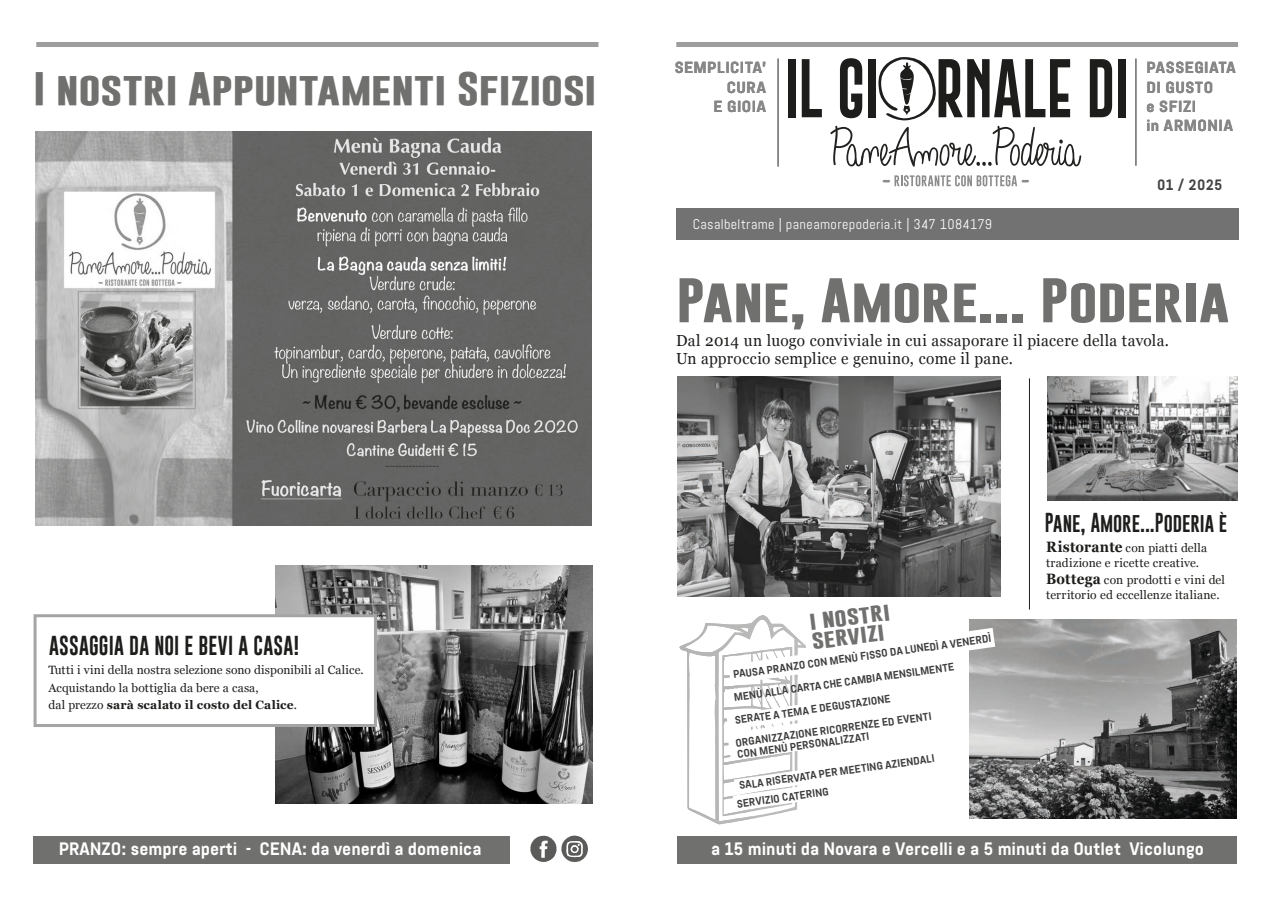
<style>
.page{position:relative;width:1276px;height:908px;background:#fff}
.page>*{position:absolute;margin:0;border:0;box-sizing:border-box;transform-origin:0 0}
.t1{font:60.6px "Gobold Extra 2";color:#1d1d1b;scale:.93 1}
.t2{font:700 45px "Gobold";letter-spacing:-.015em;color:#70706f;scale:1.25 1}
.t3{font:700 34px "Gobold";letter-spacing:-.01em;color:#70706f;scale:1.25 1}
.t4{font:20px "Gobold";letter-spacing:.01em;color:#1d1d1b;scale:.96 1}
.t5{font:20px "Gobold";letter-spacing:.01em;color:#1d1d1b;scale:.91 1}
.t6{font:700 18.7px/19.5px "Gobold";color:#70706f;scale:1.25 1}
.t7{font:700 18px "Abel Pro";color:#fff}
.t8{font:16px/18px "Georgia";letter-spacing:.025em;color:#1d1d1b;scale:.96 1}
.t9{font:700 16px/19.2px "Abel Pro";letter-spacing:.035em;color:#878787}
.t10{font:700 15px "Abel Pro";letter-spacing:.03em;color:#424243}
.t11{font:14px "Abel Pro";letter-spacing:.03em;color:#fff}
.t12{font:12px/15px "Georgia";letter-spacing:.01em;color:#1d1d1b}
.t13{font:700 10.9px/17.9px "Abel Pro";color:#3d3d3c}
.s1{font-weight:700}
.s2{font-weight:700;font-size:15px}
</style>
<div class="page">
<img style="left:677px;top:376px;width:323px;height:220px">
<div style="left:676px;top:42px;width:562px;height:5px;background:#9d9d9d"></div>
<hr style="left:1029px;top:378px;width:1px;height:231px;background:#1d1d1b">
<hr style="left:778px;top:58px;width:1px;height:108px;background:#1d1d1b">
<hr style="left:1135px;top:58px;width:1px;height:108px;background:#1d1d1b">
<img style="left:1047px;top:376px;width:190px;height:124px">
<div style="left:677px;top:835px;width:560px;height:28px;background:#70706f"></div>
<div style="left:33px;top:835px;width:476px;height:28px;background:#70706f"></div>
<div style="left:676px;top:208px;width:562px;height:31px;background:#727272"></div>
<img style="left:995px;top:619px;width:241px;height:199px">
<img style="left:36px;top:132px;width:556px;height:393px">
<div style="left:36px;top:42px;width:562px;height:5px;background:#9d9d9d"></div>
<svg style="left:679px;top:615px;width:316px;height:209px"></svg>
<svg style="left:878px;top:57px;width:58px;height:63px"></svg>
<svg style="left:830px;top:126px;width:251px;height:40px"></svg>
<svg style="left:882px;top:175px;width:147px;height:11px"></svg>
<svg style="left:530px;top:835px;width:58px;height:26px"></svg>
<img style="left:275px;top:565px;width:318px;height:238px">
<div style="left:34px;top:614px;width:343px;height:112px;background:#fff;border:3px solid #a5a5a5"></div>
<h3 class="t3" style="left:33px;top:67px;width:452px">I nostri Appuntamenti Sfiziosi</h3>
<h3 class="t4" style="left:49px;top:632px;width:262px">ASSAGGIA DA NOI E BEVI A CASA!</h3>
<p class="t12" style="left:48px;top:661px;width:317px;line-height:17px">Tutti i vini della nostra selezione sono disponibili al Calice.<br>Acquistando la bottiglia da bere a casa,<br>dal prezzo <span class="s1">sarà scalato il costo del Calice</span>.</p>
<h3 class="t9" style="left:674px;top:58px;width:93px;text-align:right">SEMPLICITA’<br>CURA<br>E GIOIA</h3>
<h1 class="t1" style="left:784px;top:49px;width:372px">IL GI RNALE di</h1>
<h3 class="t9" style="left:1146px;top:58px;width:91px">PASSEGIATA<br>DI GUSTO<br>e SFIZI<br>in ARMONIA</h3>
<p class="t10" style="left:1157px;top:174px;width:67px">01 / 2025</p>
<p class="t11" style="left:692px;top:215px;width:301px">Casalbeltrame | paneamorepoderia.it | 347 1084179</p>
<h2 class="t2" style="left:676px;top:271px;width:444px">Pane, Amore... Poderia</h2>
<h3 class="t8" style="left:676px;top:330px;width:515px">Dal 2014 un luogo conviviale in cui assaporare il piacere della tavola.<br>Un approccio semplice e genuino, come il pane.</h3>
<h3 class="t5" style="left:1044px;top:509px;width:202px">Pane, Amore...Poderia è</h3>
<h3 class="t6" style="left:808px;top:611px;width:66px;rotate:-7deg">i nostri servizi</h3>
<p class="t13" style="left:732px;top:665px;width:262px;rotate:-8deg">PAUSA PRANZO CON MENÙ FISSO DA LUNEDÌ A VENERDÌ</p>
<p class="t13" style="left:733px;top:688px;width:223px;rotate:-8deg">MENÙ ALLA CARTA CHE CAMBIA MENSILMENTE</p>
<p class="t13" style="left:733px;top:711px;width:158px;rotate:-8deg">SERATE A TEMA E DEGUSTAZIONE</p>
<p class="t13" style="left:734px;top:734px;width:199px;rotate:-8deg">ORGANIZZAZIONE RICORRENZE ED EVENTI</p>
<p class="t13" style="left:736px;top:745px;width:135px;rotate:-8deg">CON MENÙ PERSONALIZZATI</p>
<p class="t13" style="left:733px;top:777px;width:204px;text-indent:5px;rotate:-8deg">SALA RISERVATA PER MEETING AZIENDALI<br>SERVIZIO CATERING</p>
<p class="t12" style="left:1046px;top:539px;width:163px"><span class="s2">Ristorante</span> con piatti della tradizione e ricette creative.</p>
<p class="t12" style="left:1046px;top:571px;width:180px"><span class="s2">Bottega</span> con prodotti e vini del territorio ed eccellenze italiane.</p>
<h3 class="t7" style="left:59px;top:836px;width:424px">PRANZO: sempre aperti - CENA: da venerdì a domenica</h3>
<h3 class="t7" style="left:711px;top:836px;width:494px">a 15 minuti da Novara e Vercelli e a 5 minuti da Outlet Vicolungo</h3>
</div>
